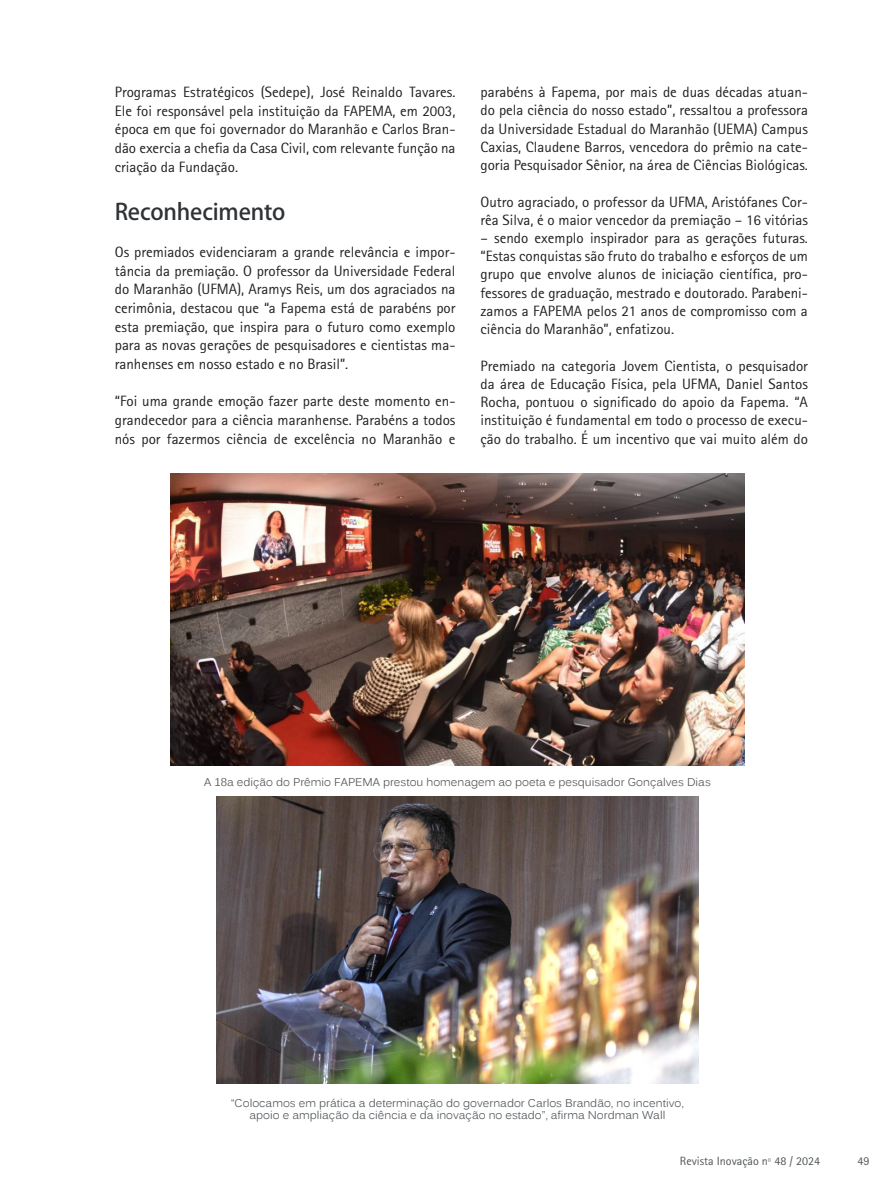
<style>
.page{position:relative;width:893px;height:1191px;background:#fff}
.page>*{position:absolute;margin:0;border:0;box-sizing:border-box;transform-origin:0 0}
.Legenda{font:500 22.5px "Koz Go Pr 6 N";letter-spacing:-.01em;color:#303336}
.CORPO_DO_TEXTO{font:15px/18.3px "Rotis Sans Serif";color:#231f20;text-align:justify}
.t1{font:12px "Rotis Sans Serif";color:#505457}
.quote__black{font:11.25px/12px "Kalinga";color:#505457;text-align:center}
</style>
<div class="page">
<img style="left:170px;top:473px;width:575px;height:292px">
<img style="left:216px;top:796px;width:483px;height:287px">
<p class="CORPO_DO_TEXTO" style="left:115px;top:83px;width:342px">Programas Estratégicos (Sedepe), José Reinaldo Tavares.<br>Ele foi responsável pela instituição da FAPEMA, em 2003, época em que foi governador do Maranhão e Carlos Bran&shy;dão exercia a chefia da Casa Civil, com relevante função na criação da Fundação.</p>
<p class="Legenda" style="left:115px;top:199px;width:172px">Reconhecimento</p>
<p class="CORPO_DO_TEXTO" style="left:115px;top:242px;width:342px">Os premiados evidenciaram a grande relevância e impor&shy;tância da premiação. O professor da Universidade Federal do Maranhão (UFMA), Aramys Reis, um dos agraciados na cerimônia, destacou que “a Fapema está de parabéns por esta premiação, que inspira para o futuro como exemplo para as novas gerações de pesquisadores e cientistas ma&shy;ranhenses em nosso estado e no Brasil”.</p>
<p class="CORPO_DO_TEXTO" style="left:115px;top:392px;width:342px">“Foi uma grande emoção fazer parte deste momento en&shy;grandecedor para a ciência maranhense. Parabéns a todos nós por fazermos ciência de excelência no Maranhão e</p>
<p class="CORPO_DO_TEXTO" style="left:480px;top:83px;width:329px">parabéns à Fapema, por mais de duas décadas atuan&shy;do pela ciência do nosso estado”, ressaltou a professora da Universidade Estadual do Maranhão (UEMA) Campus Caxias, Claudene Barros, vencedora do prêmio na cate&shy;goria Pesquisador Sênior, na área de Ciências Biológicas.</p>
<p class="CORPO_DO_TEXTO" style="left:480px;top:192px;width:329px">Outro agraciado, o professor da UFMA, Aristófanes Cor&shy;rêa Silva, é o maior vencedor da premiação – 16 vitórias</p>
<p class="CORPO_DO_TEXTO" style="left:480px;top:229px;width:329px">– sendo exemplo inspirador para as gerações futuras. “Estas conquistas são fruto do trabalho e esforços de um grupo que envolve alunos de iniciação científica, pro&shy;fessores de graduação, mestrado e doutorado. Parabeni&shy;zamos a FAPEMA pelos 21 anos de compromisso com a ciência do Maranhão”, enfatizou.</p>
<p class="CORPO_DO_TEXTO" style="left:480px;top:356px;width:329px">Premiado na categoria Jovem Cientista, o pesquisador da área de Educação Física, pela UFMA, Daniel Santos Rocha, pontuou o significado do apoio da Fapema. “A instituição é fundamental em todo o processo de execu&shy;ção do trabalho. É um incentivo que vai muito além do</p>
<p class="quote__black" style="left:204px;top:776px;width:508px">A 18a edição do Prêmio FAPEMA prestou homenagem ao poeta e pesquisador Gonçalves Dias</p>
<p class="quote__black" style="left:231px;top:1097px;width:454px">“Colocamos em prática a determinação do governador Carlos Brandão, no incentivo, apoio e ampliação da ciência e da inovação no estado”, afirma Nordman Wall</p>
<p class="t1" style="left:680px;top:1153px;width:142px">Revista Inovação nº 48 / 2024</p>
<p class="t1" style="left:857px;top:1153px;width:13px">49</p>
</div>
